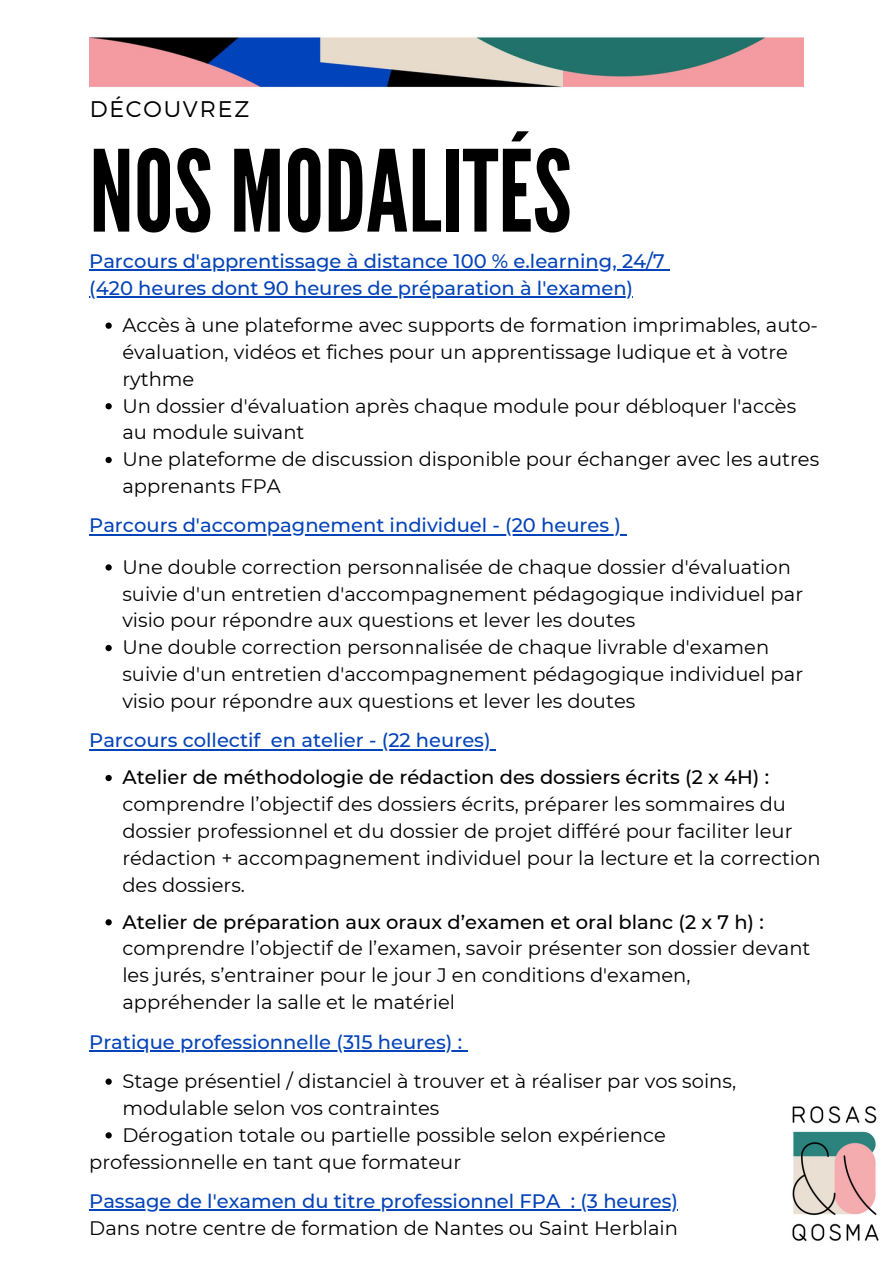
<style>
.page{position:relative;width:893px;height:1264px;background:#fff}
.page>*{position:absolute;margin:0;border:0;box-sizing:border-box;transform-origin:0 0}
.t1{font:112.65px "League Gothic";color:#000}
.t2{font:300 22.65px "Montserrat";letter-spacing:.08em;color:#000}
.t3{font:19.5px/26.8px "Montserrat";color:#000}
.t4{font:500 19.5px/26.8px "Montserrat";color:#0443b8}
.t5{font:500 19.5px "Montserrat";color:#000}
</style>
<div class="page">
<img style="left:89px;top:37px;width:714px;height:51px">
<img style="left:792px;top:1106px;width:87px;height:135px">
<svg style="left:105px;top:322px;width:7px;height:7px"></svg>
<svg style="left:105px;top:403px;width:7px;height:6px"></svg>
<svg style="left:105px;top:457px;width:7px;height:6px"></svg>
<svg style="left:105px;top:564px;width:7px;height:6px"></svg>
<svg style="left:105px;top:645px;width:7px;height:6px"></svg>
<svg style="left:105px;top:775px;width:7px;height:6px"></svg>
<svg style="left:105px;top:919px;width:7px;height:6px"></svg>
<svg style="left:105px;top:1078px;width:7px;height:6px"></svg>
<svg style="left:105px;top:1132px;width:7px;height:6px"></svg>
<hr style="left:89px;top:269px;width:575px;height:2px;background:#0443b8">
<svg style="left:664px;top:269px;width:6px;height:2px"></svg>
<hr style="left:89px;top:296px;width:544px;height:2px;background:#0443b8">
<hr style="left:89px;top:533px;width:532px;height:2px;background:#0443b8">
<hr style="left:89px;top:748px;width:171px;height:2px;background:#0443b8">
<hr style="left:271px;top:748px;width:219px;height:2px;background:#0443b8">
<hr style="left:89px;top:1049px;width:373px;height:2px;background:#0443b8">
<hr style="left:89px;top:1209px;width:140px;height:1px;background:#0443b8">
<hr style="left:229px;top:1209px;width:331px;height:1px;background:#0443b8">
<hr style="left:570px;top:1209px;width:108px;height:1px;background:#0443b8">
<p class="t2" style="left:90px;top:94px;width:161px">DÉCOUVREZ</p>
<h1 class="t1" style="left:89px;top:126px;width:484px">NOS MODALITÉS</h1>
<p class="t4" style="left:89px;top:248px;width:577px">Parcours d'apprentissage à distance 100 % e.learning, 24/7 (420 heures dont 90 heures de préparation à l'examen)</p>
<p class="t3" style="left:122px;top:311px;width:698px">Accès à une plateforme avec supports de formation imprimables, auto&shy;évaluation, vidéos et fiches pour un apprentissage ludique et à votre rythme<br>Un dossier d'évaluation après chaque module pour débloquer l'accès au module suivant<br>Une plateforme de discussion disponible pour échanger avec les autres apprenants FPA</p>
<p class="t4" style="left:89px;top:512px;width:533px">Parcours d'accompagnement individuel - (20 heures )</p>
<p class="t3" style="left:122px;top:553px;width:682px">Une double correction personnalisée de chaque dossier d'évaluation suivie d'un entretien d'accompagnement pédagogique individuel par visio pour répondre aux questions et lever les doutes<br>Une double correction personnalisée de chaque livrable d'examen suivie d'un entretien d'accompagnement pédagogique individuel par visio pour répondre aux questions et lever les doutes</p>
<p class="t4" style="left:89px;top:727px;width:403px">Parcours collectif en atelier - (22 heures)</p>
<p class="t5" style="left:122px;top:765px;width:648px">Atelier de méthodologie de rédaction des dossiers écrits (2 x 4H) :</p>
<p class="t3" style="left:122px;top:790px;width:699px">comprendre l’objectif des dossiers écrits, préparer les sommaires du dossier professionnel et du dossier de projet différé pour faciliter leur rédaction + accompagnement individuel pour la lecture et la correction des dossiers.</p>
<p class="t5" style="left:122px;top:909px;width:643px">Atelier de préparation aux oraux d’examen et oral blanc (2 x 7 h) :</p>
<p class="t3" style="left:122px;top:935px;width:689px">comprendre l’objectif de l’examen, savoir présenter son dossier devant les jurés, s’entrainer pour le jour J en conditions d'examen, appréhender la salle et le matériel</p>
<p class="t4" style="left:89px;top:1028px;width:374px">Pratique professionnelle (315 heures) :</p>
<p class="t3" style="left:122px;top:1067px;width:615px">Stage présentiel / distanciel à trouver et à réaliser par vos soins, modulable selon vos contraintes<br>Dérogation totale ou partielle possible selon expérience</p>
<p class="t3" style="left:89px;top:1148px;width:373px">professionnelle en tant que formateur</p>
<p class="t4" style="left:89px;top:1187px;width:590px">Passage de l'examen du titre professionnel FPA : (3 heures)</p>
<p class="t3" style="left:89px;top:1214px;width:590px">Dans notre centre de formation de Nantes ou Saint Herblain</p>
</div>
